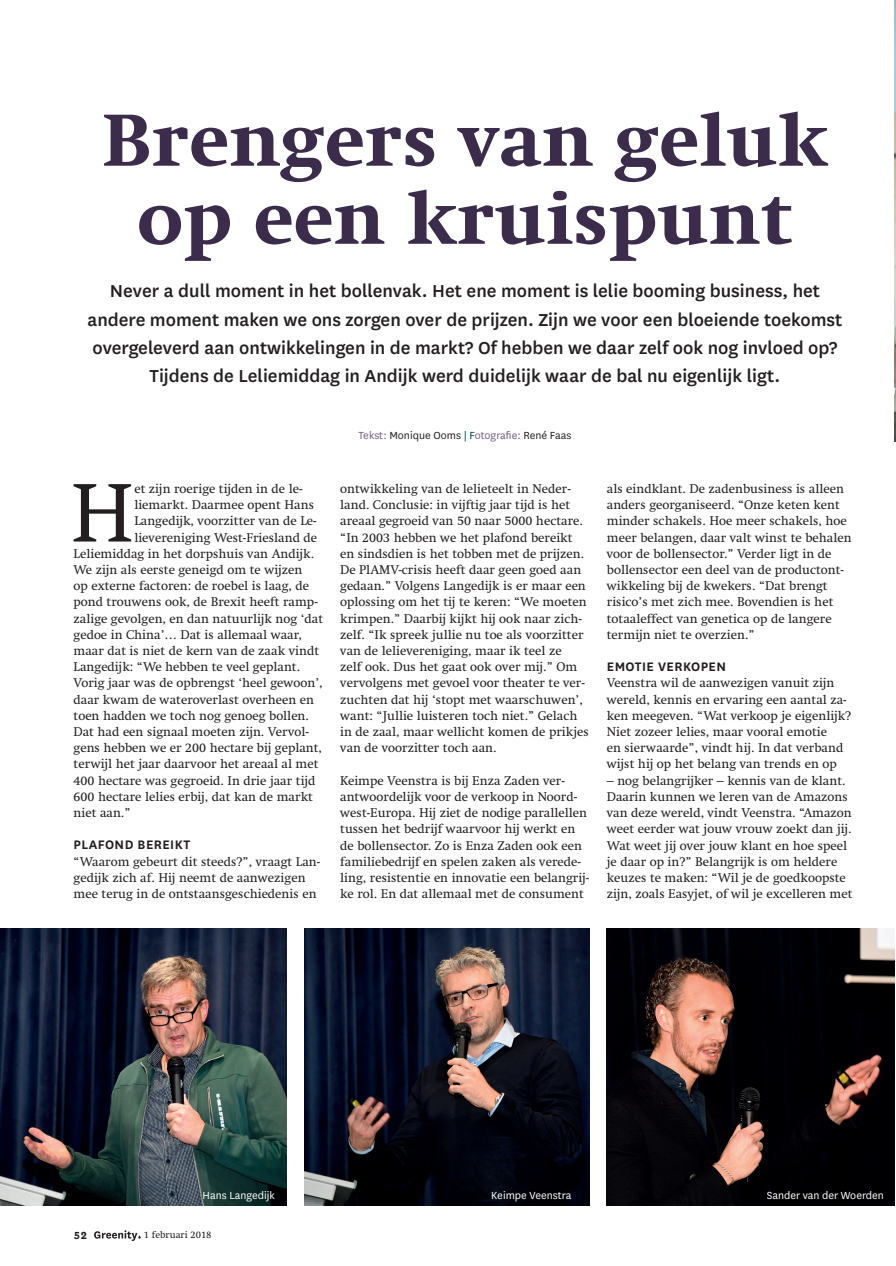
<style>
.page{position:relative;width:896px;height:1266px;background:#fff}
.page>*{position:absolute;margin:0;border:0;box-sizing:border-box;transform-origin:0 0}
.t1{font:84.3px "Swift LT Pro";color:#231f20}
.t2{font:800 75px/78px "Swift LT Pro";color:#3c2c4b;text-align:center}
.t3{font:500 20.25px/28.3px "National";color:#231f20;text-align:center}
.t4{font:600 14.4px "National";letter-spacing:.03em;color:#231f20}
.t5{font:12.9px/16.2px "Swift LT Pro";color:#231f20}
.t6{font:12px "National";color:#fff}
.t7{font:12px "National";color:#231f20}
.t8{font:700 12px "National";color:#231f20}
.t9{font:9.75px "Swift LT Pro";color:#231f20}
.s1{color:#725d82}
.s2{color:#004058}
</style>
<div class="page">
<svg style="left:94px;top:1230px;width:47px;height:11px"></svg>
<img style="left:894px;top:2px;width:1px;height:439px">
<img style="left:0;top:928px;width:286px;height:277px">
<img style="left:304px;top:928px;width:285px;height:277px">
<img style="left:606px;top:928px;width:288px;height:277px">
<h2 class="t2" style="left:102px;top:100px;width:727px">Brengers van geluk op een kruispunt</h2>
<p class="t3" style="left:88px;top:275px;width:756px">Never a dull moment in het bollenvak. Het ene moment is lelie booming business, het andere moment maken we ons zorgen over de prijzen. Zijn we voor een bloeiende toekomst overgeleverd aan ontwikkelingen in de markt? Of hebben we daar zelf ook nog invloed op?<br>Tijdens de Leliemiddag in Andijk werd duidelijk waar de bal nu eigenlijk ligt.</p>
<h1 class="t1" style="left:70px;top:464px;width:65px">H</h1>
<p class="t5" style="left:134px;top:480px;width:170px">et zijn roerige tijden in de le-</p>
<p class="t5" style="left:134px;top:496px;width:181px">liemarkt. Daarmee opent Hans</p>
<p class="t5" style="left:134px;top:513px;width:184px">Langedijk, voorzitter van de Le-</p>
<p class="t5" style="left:134px;top:529px;width:184px">lievereniging West-Friesland de</p>
<p class="t5" style="left:74px;top:545px;width:242px">Leliemiddag in het dorpshuis van Andijk.</p>
<p class="t5" style="left:74px;top:561px;width:230px">We zijn als eerste geneigd om te wijzen</p>
<p class="t5" style="left:74px;top:577px;width:237px">op externe factoren: de roebel is laag, de</p>
<p class="t5" style="left:74px;top:594px;width:246px">pond trouwens ook, de Brexit heeft ramp-</p>
<p class="t5" style="left:74px;top:610px;width:251px">zalige gevolgen, en dan natuurlijk nog ‘dat</p>
<p class="t5" style="left:74px;top:626px;width:230px">gedoe in China’… Dat is allemaal waar,</p>
<p class="t5" style="left:74px;top:642px;width:247px">maar dat is niet de kern van de zaak vindt</p>
<p class="t5" style="left:74px;top:658px;width:228px">Langedijk: “We hebben te veel geplant.</p>
<p class="t5" style="left:74px;top:675px;width:251px">Vorig jaar was de opbrengst ‘heel gewoon’,</p>
<p class="t5" style="left:74px;top:691px;width:242px">daar kwam de wateroverlast overheen en</p>
<p class="t5" style="left:74px;top:707px;width:237px">toen hadden we toch nog genoeg bollen.</p>
<p class="t5" style="left:74px;top:723px;width:237px">Dat had een signaal moeten zijn. Vervol-</p>
<p class="t5" style="left:74px;top:739px;width:250px">gens hebben we er 200 hectare bij geplant,</p>
<p class="t5" style="left:74px;top:756px;width:246px">terwijl het jaar daarvoor het areaal al met</p>
<p class="t5" style="left:74px;top:772px;width:243px">400 hectare was gegroeid. In drie jaar tijd</p>
<p class="t5" style="left:74px;top:788px;width:241px">600 hectare lelies erbij, dat kan de markt</p>
<p class="t5" style="left:74px;top:804px;width:59px">niet aan.”</p>
<p class="t4" style="left:74px;top:835px;width:118px">PLAFOND BEREIKT</p>
<p class="t5" style="left:74px;top:853px;width:248px">“Waarom gebeurt dit steeds?”, vraagt Lan&shy;gedijk zich af. Hij neemt de aanwezigen mee terug in de ontstaansgeschiedenis en</p>
<p class="t7" style="left:358px;top:427px;width:214px"><span class="s1">Tekst:</span> Monique Ooms <span class="s2">| F</span><span class="s1">otografie:</span> René Faas</p>
<p class="t5" style="left:340px;top:480px;width:250px">ontwikkeling van de lelieteelt in Neder&shy;land. Conclusie: in vijftig jaar tijd is het areaal gegroeid van 50 naar 5000 hectare. “In 2003 hebben we het plafond bereikt en sindsdien is het tobben met de prijzen.<br>De PlAMV-crisis heeft daar geen goed aan gedaan.” Volgens Langedijk is er maar een oplossing om het tij te keren: “We moeten krimpen.” Daarbij kijkt hij ook naar zich&shy;zelf. “Ik spreek jullie nu toe als voorzitter van de lelievereniging, maar ik teel ze<br>zelf ook. Dus het gaat ook over mij.” Om vervolgens met gevoel voor theater te ver&shy;zuchten dat hij ‘stopt met waarschuwen’, want: “Jullie luisteren toch niet.” Gelach in de zaal, maar wellicht komen de prikjes van de voorzitter toch aan.</p>
<p class="t5" style="left:340px;top:772px;width:250px">Keimpe Veenstra is bij Enza Zaden ver&shy;antwoordelijk voor de verkoop in Noord&shy;west-Europa. Hij ziet de nodige parallellen tussen het bedrijf waarvoor hij werkt en de bollensector. Zo is Enza Zaden ook een familiebedrijf en spelen zaken als verede&shy;ling, resistentie en innovatie een belangrij&shy;ke rol. En dat allemaal met de consument</p>
<p class="t5" style="left:606px;top:480px;width:246px">als eindklant. De zadenbusiness is alleen anders georganiseerd. “Onze keten kent minder schakels. Hoe meer schakels, hoe meer belangen, daar valt winst te behalen voor de bollensector.” Verder ligt in de bollensector een deel van de productont&shy;wikkeling bij de kwekers. “Dat brengt risico’s met zich mee. Bovendien is het totaaleffect van genetica op de langere termijn niet te overzien.”</p>
<p class="t4" style="left:606px;top:656px;width:121px">EMOTIE VERKOPEN</p>
<p class="t5" style="left:606px;top:675px;width:246px">Veenstra wil de aanwezigen vanuit zijn wereld, kennis en ervaring een aantal za&shy;ken meegeven. “Wat verkoop je eigenlijk?<br>Niet zozeer lelies, maar vooral emotie<br>en sierwaarde”, vindt hij. In dat verband wijst hij op het belang van trends en op</p>
<p class="t5" style="left:606px;top:772px;width:247px">– nog belangrijker – kennis van de klant.<br>Daarin kunnen we leren van de Amazons van deze wereld, vindt Veenstra. “Amazon weet eerder wat jouw vrouw zoekt dan jij.<br>Wat weet jij over jouw klant en hoe speel je daar op in?” Belangrijk is om heldere keuzes te maken: “Wil je de goedkoopste zijn, zoals Easyjet, of wil je excelleren met</p>
<p class="t8" style="left:74px;top:1226px;width:15px">52</p>
<p class="t6" style="left:202px;top:1187px;width:74px">Hans Langedijk</p>
<p class="t6" style="left:491px;top:1187px;width:82px">Keimpe Veenstra</p>
<p class="t6" style="left:766px;top:1187px;width:118px">Sander van der Woerden</p>
<p class="t9" style="left:144px;top:1229px;width:69px">1 februari 2018</p>
</div>
